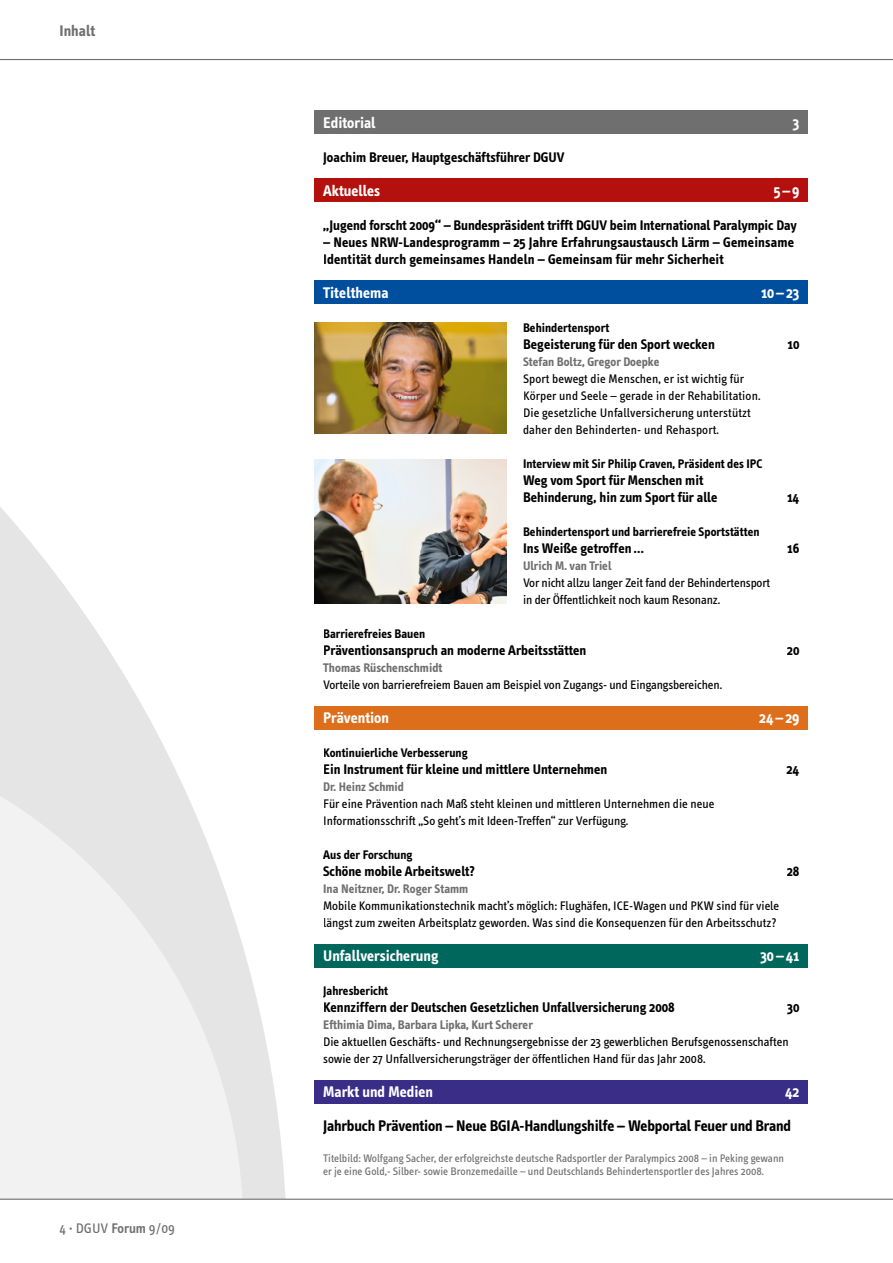
<style>
.page{position:relative;width:893px;height:1263px;background:#fff}
.page>*{position:absolute;margin:0;border:0;box-sizing:border-box;transform-origin:0 0}
.t1{font:700 15.75px "Info Text";color:#fff}
.t2{font:700 15.75px "Info Text";letter-spacing:-.01em;color:#000}
.t3{font:700 15.75px "Info Text";color:#706f6f}
.t4{font:700 14.25px/17px "Info Text";color:#000}
.t5{font:14.25px "Info Text";color:#706f6f}
.t6{font:12.75px/17px "Info Text";color:#000}
.t7{font:700 12.75px "Info Text";color:#000}
.t8{font:700 12.75px "Info Text";color:#706f6f}
.t9{font:11.25px/13.5px "Info Text";color:#706f6f}
.s1{font-weight:600}
</style>
<div class="page">
<hr style="left:0;top:59px;width:893px;height:1px;background:#706f6f">
<div style="left:315px;top:281px;width:493px;height:23px;background:#004f9f"></div>
<div style="left:315px;top:1080px;width:493px;height:23px;background:#3a2d87"></div>
<div style="left:315px;top:944px;width:493px;height:23px;background:#00675d"></div>
<svg style="left:0;top:60px;width:371px;height:1138px"></svg>
<svg style="left:0;top:686px;width:281px;height:512px;fill:#f2f2f2"></svg>
<div style="left:315px;top:706px;width:493px;height:23px;background:#dd6f1c"></div>
<div style="left:315px;top:179px;width:493px;height:23px;background:#b4100d"></div>
<div style="left:315px;top:111px;width:493px;height:23px;background:#706f6f"></div>
<img style="left:315px;top:323px;width:191px;height:111px">
<hr style="left:0;top:1198px;width:893px;height:2px;background:#706f6f">
<img style="left:315px;top:459px;width:191px;height:145px">
<p class="t3" style="left:60px;top:21px;width:37px">Inhalt</p>
<p class="t5" style="left:60px;top:1220px;width:117px">4 · DGUV <span class="s1">Forum</span> 9 / 09</p>
<p class="t1" style="left:323px;top:113px;width:54px">Editorial</p>
<p class="t1" style="left:793px;top:113px;width:8px">3</p>
<p class="t4" style="left:323px;top:148px;width:243px">Joachim Breuer, Hauptgeschäftsführer DGUV</p>
<p class="t1" style="left:323px;top:181px;width:59px">Aktuelles</p>
<p class="t1" style="left:774px;top:181px;width:27px">5 – 9</p>
<p class="t4" style="left:323px;top:217px;width:475px">„Jugend forscht 2009“ – Bundespräsident trifft DGUV beim International Paralympic Day</p>
<p class="t4" style="left:323px;top:234px;width:473px">– Neues NRW-Landesprogramm – 25 Jahre Erfahrungsaustausch Lärm – Gemeinsame<br>Identität durch gemeinsames Handeln – Gemeinsam für mehr Sicherheit</p>
<p class="t1" style="left:323px;top:283px;width:67px">Titelthema</p>
<p class="t1" style="left:761px;top:283px;width:40px">10 – 23</p>
<p class="t7" style="left:523px;top:320px;width:88px">Behindertensport</p>
<p class="t4" style="left:523px;top:336px;width:193px">Begeisterung für den Sport wecken</p>
<p class="t4" style="left:787px;top:336px;width:13px">10</p>
<p class="t8" style="left:523px;top:354px;width:138px">Stefan Boltz, Gregor Doepke</p>
<p class="t6" style="left:523px;top:370px;width:239px">Sport bewegt die Menschen, er ist wichtig für Körper und Seele – gerade in der Rehabilitation.<br>Die gesetzliche Unfallversicherung unterstützt daher den Behinderten- und Rehasport.</p>
<p class="t7" style="left:523px;top:456px;width:241px">Interview mit Sir Philip Craven, Präsident des IPC</p>
<p class="t4" style="left:523px;top:472px;width:196px">Weg vom Sport für Menschen mit<br>Behinderung, hin zum Sport für alle</p>
<p class="t4" style="left:787px;top:489px;width:14px">14</p>
<p class="t7" style="left:523px;top:524px;width:238px">Behindertensport und barrierefreie Sportstätten</p>
<p class="t4" style="left:523px;top:540px;width:122px">Ins Weiße getroffen …</p>
<p class="t4" style="left:787px;top:540px;width:14px">16</p>
<p class="t8" style="left:523px;top:558px;width:90px">Ulrich M. van Triel</p>
<p class="t6" style="left:523px;top:574px;width:249px">Vor nicht allzu langer Zeit fand der Behindertensport in der Öffentlichkeit noch kaum Resonanz.</p>
<p class="t7" style="left:323px;top:626px;width:104px">Barrierefreies Bauen</p>
<p class="t4" style="left:323px;top:642px;width:265px">Präventionsanspruch an moderne Arbeitsstätten</p>
<p class="t4" style="left:787px;top:642px;width:14px">20</p>
<p class="t8" style="left:323px;top:660px;width:121px">Thomas Rüschenschmidt</p>
<p class="t6" style="left:323px;top:676px;width:400px">Vorteile von barrierefreiem Bauen am Beispiel von Zugangs- und Eingangsbereichen.</p>
<p class="t1" style="left:323px;top:709px;width:67px">Prävention</p>
<p class="t1" style="left:759px;top:709px;width:42px">24 – 29</p>
<p class="t7" style="left:323px;top:745px;width:146px">Kontinuierliche Verbesserung</p>
<p class="t4" style="left:323px;top:761px;width:286px">Ein Instrument für kleine und mittlere Unternehmen</p>
<p class="t4" style="left:786px;top:761px;width:14px">24</p>
<p class="t8" style="left:323px;top:779px;width:82px">Dr. Heinz Schmid</p>
<p class="t6" style="left:323px;top:795px;width:393px">Für eine Prävention nach Maß steht kleinen und mittleren Unternehmen die neue<br>Informationsschrift „So geht’s mit Ideen-Treffen“ zur Verfügung.</p>
<p class="t7" style="left:323px;top:847px;width:91px">Aus der Forschung</p>
<p class="t4" style="left:323px;top:863px;width:153px">Schöne mobile Arbeitswelt?</p>
<p class="t4" style="left:787px;top:863px;width:14px">28</p>
<p class="t8" style="left:323px;top:881px;width:147px">Ina Neitzner, Dr. Roger Stamm</p>
<p class="t6" style="left:323px;top:897px;width:458px">Mobile Kommunikationstechnik macht’s möglich: Flughäfen, ICE-Wagen und PKW sind für viele längst zum zweiten Arbeitsplatz geworden. Was sind die Konsequenzen für den Arbeitsschutz?</p>
<p class="t1" style="left:323px;top:947px;width:117px">Unfallversicherung</p>
<p class="t1" style="left:760px;top:947px;width:41px">30 – 41</p>
<p class="t7" style="left:323px;top:983px;width:67px">Jahresbericht</p>
<p class="t4" style="left:323px;top:999px;width:353px">Kennziffern der Deutschen Gesetzlichen Unfallversicherung 2008</p>
<p class="t4" style="left:787px;top:999px;width:14px">30</p>
<p class="t8" style="left:323px;top:1018px;width:211px">Efthimia Dima, Barbara Lipka, Kurt Scherer</p>
<p class="t6" style="left:323px;top:1033px;width:467px">Die aktuellen Geschäfts- und Rechnungsergebnisse der 23 gewerblichen Berufsgenossenschaften sowie der 27 Unfallversicherungsträger der öffentlichen Hand für das Jahr 2008.</p>
<p class="t1" style="left:323px;top:1083px;width:112px">Markt und Medien</p>
<p class="t1" style="left:785px;top:1083px;width:16px">42</p>
<p class="t2" style="left:323px;top:1117px;width:469px">Jahrbuch Prävention – Neue BGIA-Handlungshilfe – Webportal Feuer und Brand</p>
<p class="t9" style="left:323px;top:1151px;width:462px">Titelbild: Wolfgang Sacher, der erfolgreichste deutsche Radsportler der Paralympics 2008 – in Peking gewann er je eine Gold,- Silber- sowie Bronzemedaille – und Deutschlands Behindertensportler des Jahres 2008.</p>
</div>
